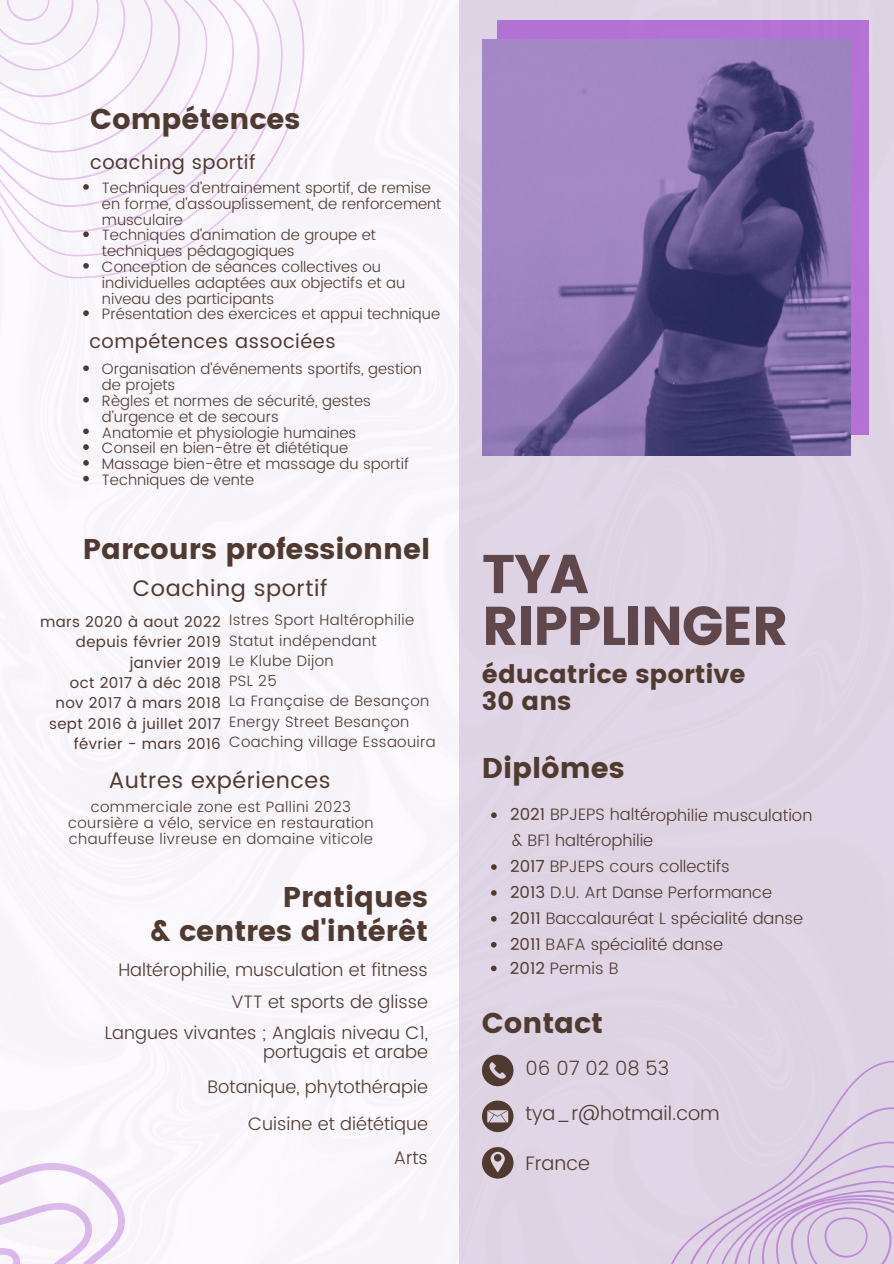
<style>
.page{position:relative;width:894px;height:1264px;background:#fff}
.page>*{position:absolute;margin:0;border:0;box-sizing:border-box;transform-origin:0 0}
.t1{font:54.45px "Poppins";letter-spacing:-.025em;color:#503a30}
.t2{font:28.5px "Poppins";color:#503a30}
.t3{font:25.5px "Poppins";color:#503a30}
.t4{font:22.5px "Poppins";letter-spacing:.025em;color:#503a30}
.t5{font:19.5px "Poppins";letter-spacing:.025em;color:#503a30}
.t6{font:300 19.5px "Poppins";color:#503a30}
.t7{font:300 18px "Poppins";color:#503a30}
.t8{font:300 16.5px "Poppins";color:#503a30}
.t9{font:300 15px/15.8px "Poppins";color:#503a30}
.t10{font:300 15px "Poppins";letter-spacing:.025em;color:#503a30}
.t11{font:15px "Poppins";letter-spacing:.025em;color:#503a30}
.s1{font-weight:400}
</style>
<div class="page">
<div style="left:459px;top:0;width:434px;height:1263px;background:#ded3e4"></div>
<svg style="left:671px;top:1060px;width:222px;height:203px"></svg>
<svg style="left:684px;top:1106px;width:209px;height:157px"></svg>
<div style="left:497px;top:20px;width:371px;height:414px;background:#b372d3"></div>
<img style="left:482px;top:39px;width:367px;height:417px">
<svg style="left:482px;top:1054px;width:31px;height:32px"></svg>
<svg style="left:482px;top:1147px;width:31px;height:31px"></svg>
<svg style="left:482px;top:1100px;width:31px;height:32px"></svg>
<svg style="left:0;top:1010px;width:159px;height:253px"></svg>
<div style="left:0;top:0;width:304px;height:278px;background:#f7f4f9"></div>
<svg style="left:0;top:0;width:284px;height:256px;fill:#f7f4fa"></svg>
<svg style="left:0;top:0;width:262px;height:232px;fill:#f8f5fa"></svg>
<svg style="left:0;top:0;width:237px;height:207px;fill:#f8f6fb"></svg>
<svg style="left:83px;top:365px;width:6px;height:6px"></svg>
<svg style="left:83px;top:397px;width:6px;height:5px"></svg>
<svg style="left:83px;top:428px;width:6px;height:6px"></svg>
<svg style="left:83px;top:444px;width:6px;height:6px"></svg>
<svg style="left:83px;top:460px;width:6px;height:5px"></svg>
<svg style="left:83px;top:476px;width:6px;height:5px"></svg>
<svg style="left:491px;top:812px;width:5px;height:6px"></svg>
<svg style="left:491px;top:864px;width:5px;height:5px"></svg>
<svg style="left:491px;top:890px;width:5px;height:5px"></svg>
<svg style="left:491px;top:916px;width:5px;height:5px"></svg>
<svg style="left:491px;top:942px;width:5px;height:5px"></svg>
<svg style="left:491px;top:965px;width:5px;height:6px"></svg>
<svg style="left:0;top:0;width:210px;height:190px"></svg>
<svg style="left:83px;top:231px;width:6px;height:6px"></svg>
<svg style="left:83px;top:263px;width:6px;height:6px"></svg>
<svg style="left:83px;top:310px;width:6px;height:6px"></svg>
<p class="t2" style="left:90px;top:102px;width:212px">Compétences</p>
<p class="t5" style="left:90px;top:150px;width:167px">coaching sportif</p>
<p class="t9" style="left:102px;top:180px;width:341px">Techniques d’entrainement sportif, de remise en forme, d’assouplissement, de renforcement musculaire</p>
<p class="t9" style="left:102px;top:227px;width:275px">Techniques d’animation de groupe et techniques pédagogiques</p>
<p class="t9" style="left:102px;top:259px;width:304px">Conception de séances collectives ou individuelles adaptées aux objectifs et au niveau des participants</p>
<p class="t9" style="left:102px;top:306px;width:339px">Présentation des exercices et appui technique</p>
<p class="t5" style="left:89px;top:330px;width:247px">compétences associées</p>
<p class="t9" style="left:102px;top:361px;width:321px">Organisation d’événements sportifs, gestion de projets</p>
<p class="t9" style="left:102px;top:393px;width:270px">Règles et normes de sécurité, gestes d’urgence et de secours</p>
<p class="t9" style="left:102px;top:424px;width:256px">Anatomie et physiologie humaines</p>
<p class="t9" style="left:102px;top:440px;width:247px">Conseil en bien-être et diététique</p>
<p class="t9" style="left:102px;top:456px;width:308px">Massage bien-être et massage du sportif</p>
<p class="t9" style="left:102px;top:472px;width:153px">Techniques de vente</p>
<p class="t2" style="left:83px;top:532px;width:349px">Parcours professionnel</p>
<p class="t4" style="left:133px;top:575px;width:196px">Coaching sportif</p>
<p class="t11" style="left:40px;top:613px;width:182px">mars 2020 à aout 2022</p>
<p class="t11" style="left:76px;top:633px;width:146px">depuis février 2019</p>
<p class="t11" style="left:130px;top:653px;width:92px">janvier 2019</p>
<p class="t11" style="left:70px;top:674px;width:152px">oct 2017 à déc 2018</p>
<p class="t11" style="left:55px;top:694px;width:167px">nov 2017 à mars 2018</p>
<p class="t11" style="left:49px;top:714px;width:173px">sept 2016 à juillet 2017</p>
<p class="t11" style="left:74px;top:735px;width:148px">février - mars 2016</p>
<p class="t10" style="left:229px;top:611px;width:187px">Istres Sport Haltérophilie</p>
<p class="t10" style="left:229px;top:631px;width:149px">Statut indépendant</p>
<p class="t10" style="left:229px;top:652px;width:106px">Le Klube Dijon</p>
<p class="t9" style="left:229px;top:673px;width:49px">PSL 25</p>
<p class="t10" style="left:229px;top:692px;width:202px">La Française de Besançon</p>
<p class="t10" style="left:229px;top:712px;width:182px">Energy Street Besançon</p>
<p class="t10" style="left:229px;top:733px;width:208px">Coaching village Essaouira</p>
<p class="t4" style="left:109px;top:767px;width:223px">Autres expériences</p>
<p class="t10" style="left:91px;top:798px;width:262px">commerciale zone est Pallini 2023</p>
<p class="t10" style="left:68px;top:813px;width:307px">coursière a vélo, service en restauration</p>
<p class="t10" style="left:69px;top:829px;width:306px">chauffeuse livreuse en domaine viticole</p>
<p class="t2" style="left:283px;top:880px;width:146px">Pratiques</p>
<p class="t2" style="left:151px;top:914px;width:279px">&amp; centres d'intérêt</p>
<p class="t7" style="left:118px;top:959px;width:311px">Haltérophilie, musculation et fitness</p>
<p class="t7" style="left:231px;top:990px;width:198px">VTT et sports de glisse</p>
<p class="t7" style="left:105px;top:1021px;width:324px">Langues vivantes ; Anglais niveau C1,</p>
<p class="t7" style="left:263px;top:1041px;width:166px">portugais et arabe</p>
<p class="t7" style="left:207px;top:1075px;width:222px">Botanique, phytothérapie</p>
<p class="t7" style="left:248px;top:1113px;width:181px">Cuisine et diététique</p>
<p class="t7" style="left:393px;top:1147px;width:36px">Arts</p>
<p class="t1" style="left:482px;top:542px;width:108px">TYA</p>
<p class="t1" style="left:482px;top:594px;width:308px">RIPPLINGER</p>
<p class="t3" style="left:482px;top:659px;width:265px">éducatrice sportive</p>
<p class="t3" style="left:482px;top:686px;width:91px">30 ans</p>
<p class="t2" style="left:482px;top:751px;width:144px">Diplômes</p>
<p class="t8" style="left:510px;top:805px;width:303px"><span class="s1">2021</span> BPJEPS haltérophilie musculation</p>
<p class="t8" style="left:510px;top:857px;width:221px"><span class="s1">2017</span> BPJEPS cours collectifs</p>
<p class="t8" style="left:510px;top:882px;width:263px"><span class="s1">2013</span> D.U. Art Danse Performance</p>
<p class="t8" style="left:510px;top:908px;width:294px"><span class="s1">2011</span> Baccalauréat L spécialité danse</p>
<p class="t8" style="left:510px;top:934px;width:214px"><span class="s1">2011</span> BAFA spécialité danse</p>
<p class="t8" style="left:510px;top:958px;width:110px"><span class="s1">2012</span> Permis B</p>
<p class="t8" style="left:511px;top:831px;width:143px">&amp; BF1 haltérophilie</p>
<p class="t2" style="left:482px;top:1006px;width:123px">Contact</p>
<p class="t6" style="left:525px;top:1057px;width:145px">06 07 02 08 53</p>
<p class="t6" style="left:525px;top:1102px;width:196px">tya_r@hotmail.com</p>
<p class="t6" style="left:525px;top:1152px;width:66px">France</p>
</div>
